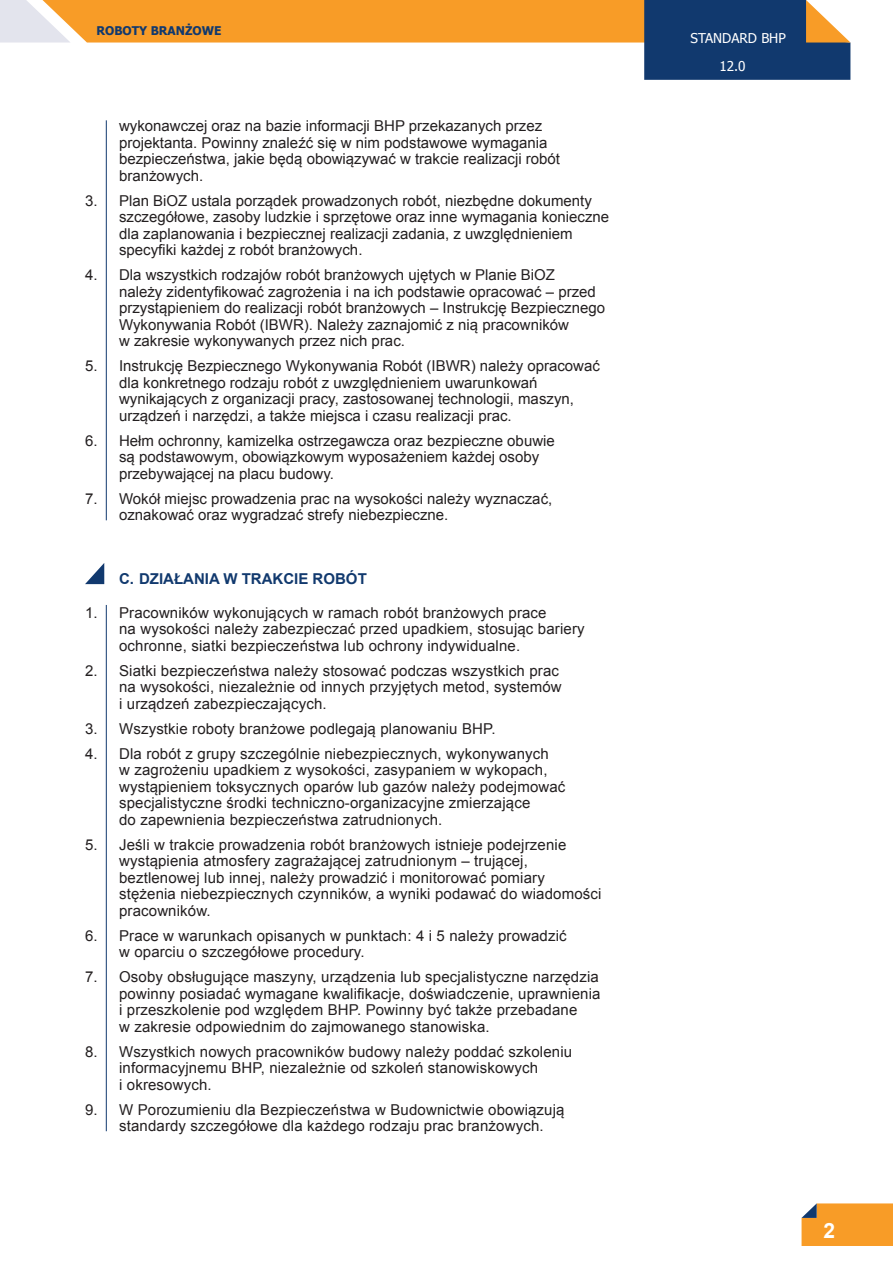
<style>
.page{position:relative;width:893px;height:1263px;background:#fff}
.page>*{position:absolute;margin:0;border:0;box-sizing:border-box;transform-origin:0 0}
.tekst{font:700 21px "Arial";color:#fff}
.Tekst_numerowany{font:15px/16.5px "Arial";letter-spacing:.01em;color:#231f20}
.Tytulik{font:700 15px "Arial";color:#11396e}
.t1{font:13.5px "Tahoma";color:#fff}
.t2{font:700 12px "Tahoma";color:#11396e}
</style>
<div class="page">
<svg style="left:801px;top:1203px;width:92px;height:43px;background:#f19d32"></svg>
<svg style="left:0;top:0;width:850px;height:80px"></svg>
<hr style="left:106px;top:120px;width:1px;height:400px;background:#11396e">
<svg style="left:85px;top:563px;width:19px;height:21px"></svg>
<hr style="left:106px;top:605px;width:1px;height:526px;background:#11396e">
<p class="t2" style="left:96px;top:23px;width:127px">ROBOTY BRANŻOWE</p>
<p class="Tekst_numerowany" style="left:119px;top:118px;width:442px">wykonawczej oraz na bazie informacji BHP przekazanych przez projektanta. Powinny znaleźć się w nim podstawowe wymagania bezpieczeństwa, jakie będą obowiązywać w trakcie realizacji robót branżowych.</p>
<p class="Tekst_numerowany" style="left:119px;top:192px;width:492px;text-indent:-34px">3. Plan BiOZ ustala porządek prowadzonych robót, niezbędne dokumenty szczegółowe, zasoby ludzkie i sprzętowe oraz inne wymagania konieczne dla zaplanowania i bezpiecznej realizacji zadania, z uwzględnieniem specyfiki każdej z robót branżowych.</p>
<p class="Tekst_numerowany" style="left:119px;top:267px;width:488px;text-indent:-34px">4. Dla wszystkich rodzajów robót branżowych ujętych w Planie BiOZ<br>należy zidentyfikować zagrożenia i na ich podstawie opracować – przed przystąpieniem do realizacji robót branżowych – Instrukcję Bezpiecznego Wykonywania Robót (IBWR). Należy zaznajomić z nią pracowników<br>w zakresie wykonywanych przez nich prac.</p>
<p class="Tekst_numerowany" style="left:119px;top:358px;width:482px;text-indent:-34px">5. Instrukcję Bezpiecznego Wykonywania Robót (IBWR) należy opracować dla konkretnego rodzaju robót z uwzględnieniem uwarunkowań wynikających z organizacji pracy, zastosowanej technologii, maszyn, urządzeń i narzędzi, a także miejsca i czasu realizacji prac.</p>
<p class="Tekst_numerowany" style="left:119px;top:432px;width:437px;text-indent:-34px">6. Hełm ochronny, kamizelka ostrzegawcza oraz bezpieczne obuwie są podstawowym, obowiązkowym wyposażeniem każdej osoby przebywającej na placu budowy.</p>
<p class="Tekst_numerowany" style="left:119px;top:490px;width:435px;text-indent:-34px">7. Wokół miejsc prowadzenia prac na wysokości należy wyznaczać, oznakować oraz wygradzać strefy niebezpieczne.</p>
<p class="Tytulik" style="left:119px;top:569px;width:249px">C. DZIAŁANIA W TRAKCIE ROBÓT</p>
<p class="Tekst_numerowany" style="left:119px;top:604px;width:467px;text-indent:-34px">1. Pracowników wykonujących w ramach robót branżowych prace<br>na wysokości należy zabezpieczać przed upadkiem, stosując bariery ochronne, siatki bezpieczeństwa lub ochrony indywidualne.</p>
<p class="Tekst_numerowany" style="left:119px;top:662px;width:444px;text-indent:-34px">2. Siatki bezpieczeństwa należy stosować podczas wszystkich prac na wysokości, niezależnie od innych przyjętych metod, systemów i urządzeń zabezpieczających.</p>
<p class="Tekst_numerowany" style="left:85px;top:720px;width:412px">3. Wszystkie roboty branżowe podlegają planowaniu BHP.</p>
<p class="Tekst_numerowany" style="left:119px;top:745px;width:448px;text-indent:-34px">4. Dla robót z grupy szczególnie niebezpiecznych, wykonywanych<br>w zagrożeniu upadkiem z wysokości, zasypaniem w wykopach, wystąpieniem toksycznych oparów lub gazów należy podejmować specjalistyczne środki techniczno-organizacyjne zmierzające<br>do zapewnienia bezpieczeństwa zatrudnionych.</p>
<p class="Tekst_numerowany" style="left:119px;top:836px;width:484px;text-indent:-34px">5. Jeśli w trakcie prowadzenia robót branżowych istnieje podejrzenie wystąpienia atmosfery zagrażającej zatrudnionym – trującej, beztlenowej lub innej, należy prowadzić i monitorować pomiary stężenia niebezpiecznych czynników, a wyniki podawać do wiadomości pracowników.</p>
<p class="Tekst_numerowany" style="left:119px;top:927px;width:449px;text-indent:-34px">6. Prace w warunkach opisanych w punktach: 4 i 5 należy prowadzić w oparciu o szczegółowe procedury.</p>
<p class="Tekst_numerowany" style="left:119px;top:969px;width:483px;text-indent:-34px">7. Osoby obsługujące maszyny, urządzenia lub specjalistyczne narzędzia powinny posiadać wymagane kwalifikacje, doświadczenie, uprawnienia i przeszkolenie pod względem BHP. Powinny być także przebadane<br>w zakresie odpowiednim do zajmowanego stanowiska.</p>
<p class="Tekst_numerowany" style="left:119px;top:1043px;width:455px;text-indent:-34px">8. Wszystkich nowych pracowników budowy należy poddać szkoleniu informacyjnemu BHP, niezależnie od szkoleń stanowiskowych<br>i okresowych.</p>
<p class="Tekst_numerowany" style="left:119px;top:1101px;width:447px;text-indent:-34px">9. W Porozumieniu dla Bezpieczeństwa w Budownictwie obowiązują standardy szczegółowe dla każdego rodzaju prac branżowych.</p>
<p class="t1" style="left:691px;top:29px;width:97px">STANDARD BHP</p>
<p class="t1" style="left:719px;top:57px;width:28px">12.0</p>
<p class="tekst" style="left:823px;top:1217px;width:13px">2</p>
</div>
